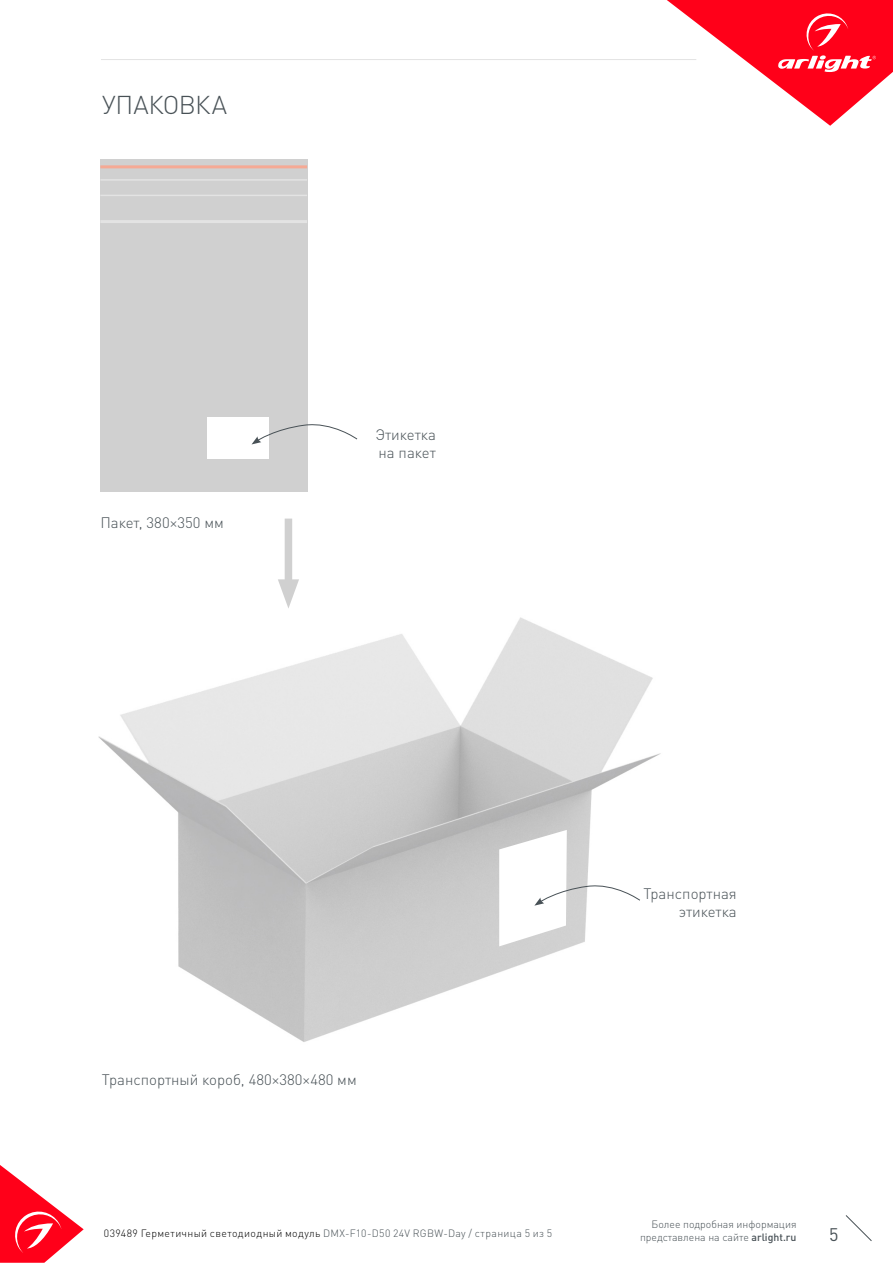
<style>
.page{position:relative;width:893px;height:1263px;background:#fff}
.page>*{position:absolute;margin:0;border:0;box-sizing:border-box;transform-origin:0 0}
.t1{font:300 25.5px "DIN Pro";letter-spacing:-.005em;color:#485156}
.t2{font:18px "DIN Pro";color:#485156}
.t3{font:300 15px/18px "DIN Pro";color:#485156;text-align:right}
.t4{font:300 10.5px "DIN Pro";letter-spacing:.035em;color:#000}
.t5{font:300 10.5px/12.6px "DIN Pro";color:#485156;text-align:right}
.s1{font-weight:500}
.s2{color:#485156}
</style>
<div class="page">
<svg style="left:0;top:1165px;width:84px;height:98px"></svg>
<svg style="left:845px;top:1215px;width:27px;height:26px"></svg>
<svg style="left:667px;top:0;width:226px;height:126px"></svg>
<div style="left:100px;top:159px;width:208px;height:333px;background:#d0d0d0"></div>
<hr style="left:100px;top:179px;width:207px;height:2px;background:#e3e3e3">
<hr style="left:100px;top:195px;width:207px;height:1px;background:#e3e3e3">
<hr style="left:100px;top:220px;width:207px;height:3px;background:#e3e3e3">
<hr style="left:100px;top:165px;width:207px;height:3px;background:#f5a994">
<img style="left:98px;top:617px;width:563px;height:425px">
<hr style="left:101px;top:59px;width:595px;height:1px;background:#e3e3e3">
<div style="left:207px;top:417px;width:61px;height:41px;background:#fff"></div>
<svg style="left:252px;top:421px;width:106px;height:23px"></svg>
<svg style="left:499px;top:830px;width:142px;height:116px"></svg>
<div style="left:285px;top:519px;width:7px;height:73px;background:#d0d0d0"></div>
<svg style="left:278px;top:579px;width:21px;height:29px"></svg>
<h1 class="t1" style="left:102px;top:87px;width:127px">УПАКОВКА</h1>
<p class="t3" style="left:100px;top:513px;width:125px">Пакет, 380×350 мм</p>
<p class="t3" style="left:375px;top:425px;width:62px;text-align:left">Этикетка на пакет</p>
<p class="t3" style="left:102px;top:1070px;width:256px">Транспортный короб, 480×380×480 мм</p>
<p class="t3" style="left:643px;top:884px;width:95px">Транспортная этикетка</p>
<p class="t5" style="left:640px;top:1218px;width:158px">Более подробная информация представлена на сайте <span class="s1">arlight.ru</span></p>
<p class="t4" style="left:104px;top:1226px;width:450px">039489 Герметичный светодиодный модуль <span class="s2">DMX-F10-D50 24V RGBW-Day / страница 5 из 5</span></p>
<p class="t2" style="left:829px;top:1222px;width:11px">5</p>
</div>
